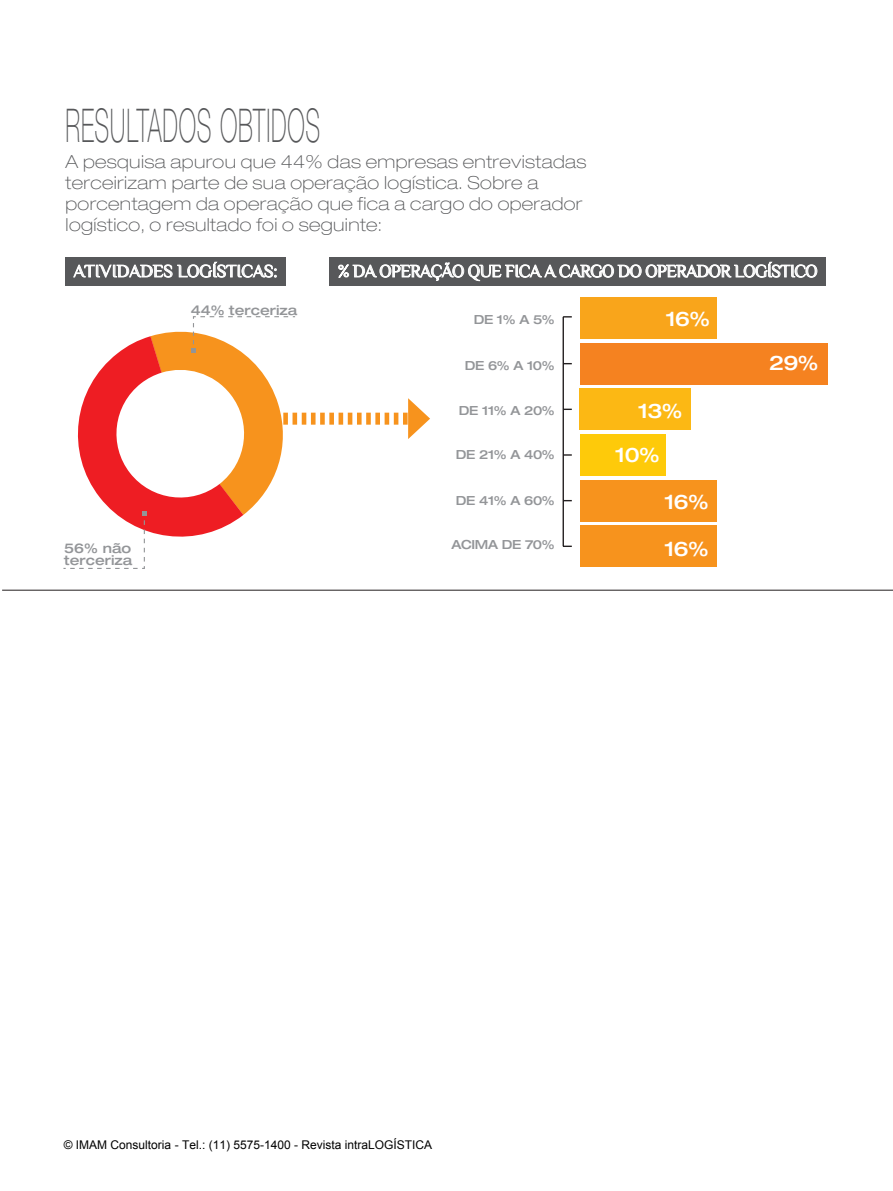
<style>
.page{position:relative;width:893px;height:1191px;background:#fff}
.page>*{position:absolute;margin:0;border:0;box-sizing:border-box;transform-origin:0 0}
.t1{font:100 46.5px "Helvetica Neue";letter-spacing:.03em;color:#57585a;scale:.5 1}
.t2{font:500 expanded 20.25px "Helvetica Neue";letter-spacing:-.03em;color:#fff}
.t3{font:100 expanded 18px/21px "Helvetica Neue";letter-spacing:.02em;color:#57585a}
.t4{font:18px "Philosopher";letter-spacing:-.02em;color:#fff}
.t5{font:18px "Philosopher";color:#fff}
.t6{font:500 expanded 13.5px/11.9px "Helvetica Neue";color:#939598}
.t7{font:500 expanded 12.6px "Helvetica Neue";letter-spacing:-.03em;color:#939598}
.t8{font:12px "Arial";color:#000}
</style>
<div class="page">
<hr style="left:2px;top:590px;width:891px;height:1px;background:#231f20">
<div style="left:65px;top:256px;width:221px;height:29px;background:#57585a"></div>
<svg style="left:73px;top:262px;width:204px;height:16px"></svg>
<div style="left:330px;top:256px;width:496px;height:29px;background:#57585a"></div>
<svg style="left:338px;top:262px;width:479px;height:19px"></svg>
<hr style="left:563px;top:317px;width:1px;height:229px;background:#231f20">
<svg style="left:564px;top:408px;width:8px;height:2px"></svg>
<svg style="left:564px;top:454px;width:8px;height:2px"></svg>
<svg style="left:563px;top:545px;width:9px;height:2px"></svg>
<div style="left:580px;top:526px;width:136px;height:41px;background:#f7931d"></div>
<div style="left:580px;top:480px;width:136px;height:41px;background:#f7931d"></div>
<div style="left:580px;top:434px;width:85px;height:41px;background:#feca0a"></div>
<div style="left:580px;top:389px;width:111px;height:41px;background:#fcb814"></div>
<div style="left:580px;top:343px;width:247px;height:41px;background:#f58220"></div>
<div style="left:580px;top:297px;width:136px;height:41px;background:#f9a51b"></div>
<svg style="left:63px;top:316px;width:367px;height:253px"></svg>
<h1 class="t1" style="left:66px;top:98px;width:511px">RESULTADOS OBTIDOS</h1>
<p class="t3" style="left:66px;top:151px;width:522px">A pesquisa apurou que 44% das empresas entrevistadas terceirizam parte de sua operação logística. Sobre a porcentagem da operação que fica a cargo do operador logístico, o resultado foi o seguinte:</p>
<p class="t5" style="left:73px;top:261px;width:154px">ATIVIDADES LOGÍSTICAS</p>
<p class="t5" style="left:274px;top:261px;width:5px">:</p>
<p class="t4" style="left:338px;top:261px;width:178px">% DA OPERAÇÃO QUE FICA</p>
<p class="t4" style="left:544px;top:261px;width:238px">A CARGO DO OPERADOR LOGÍSTICO</p>
<p class="t6" style="left:191px;top:304px;width:108px">44% terceriza</p>
<p class="t6" style="left:64px;top:542px;width:69px">56% não terceriza</p>
<p class="t7" style="left:474px;top:312px;width:82px">De 1% a 5%</p>
<p class="t7" style="left:465px;top:357px;width:91px">De 6% a 10%</p>
<p class="t7" style="left:459px;top:402px;width:97px">De 11% a 20%</p>
<p class="t7" style="left:456px;top:447px;width:100px">De 21% a 40%</p>
<p class="t7" style="left:456px;top:492px;width:100px">De 41% a 60%</p>
<p class="t7" style="left:451px;top:536px;width:105px">Acima de 70%</p>
<p class="t2" style="left:666px;top:306px;width:46px">16%</p>
<p class="t2" style="left:638px;top:398px;width:46px">13%</p>
<p class="t2" style="left:615px;top:443px;width:46px">10%</p>
<p class="t2" style="left:664px;top:489px;width:46px">16%</p>
<p class="t2" style="left:664px;top:536px;width:46px">16%</p>
<p class="t2" style="left:769px;top:350px;width:51px">29%</p>
<p class="t8" style="left:64px;top:1137px;width:370px">© IMAM Consultoria - Tel.: (11) 5575-1400 - Revista intraLOGÍSTICA</p>
</div>
